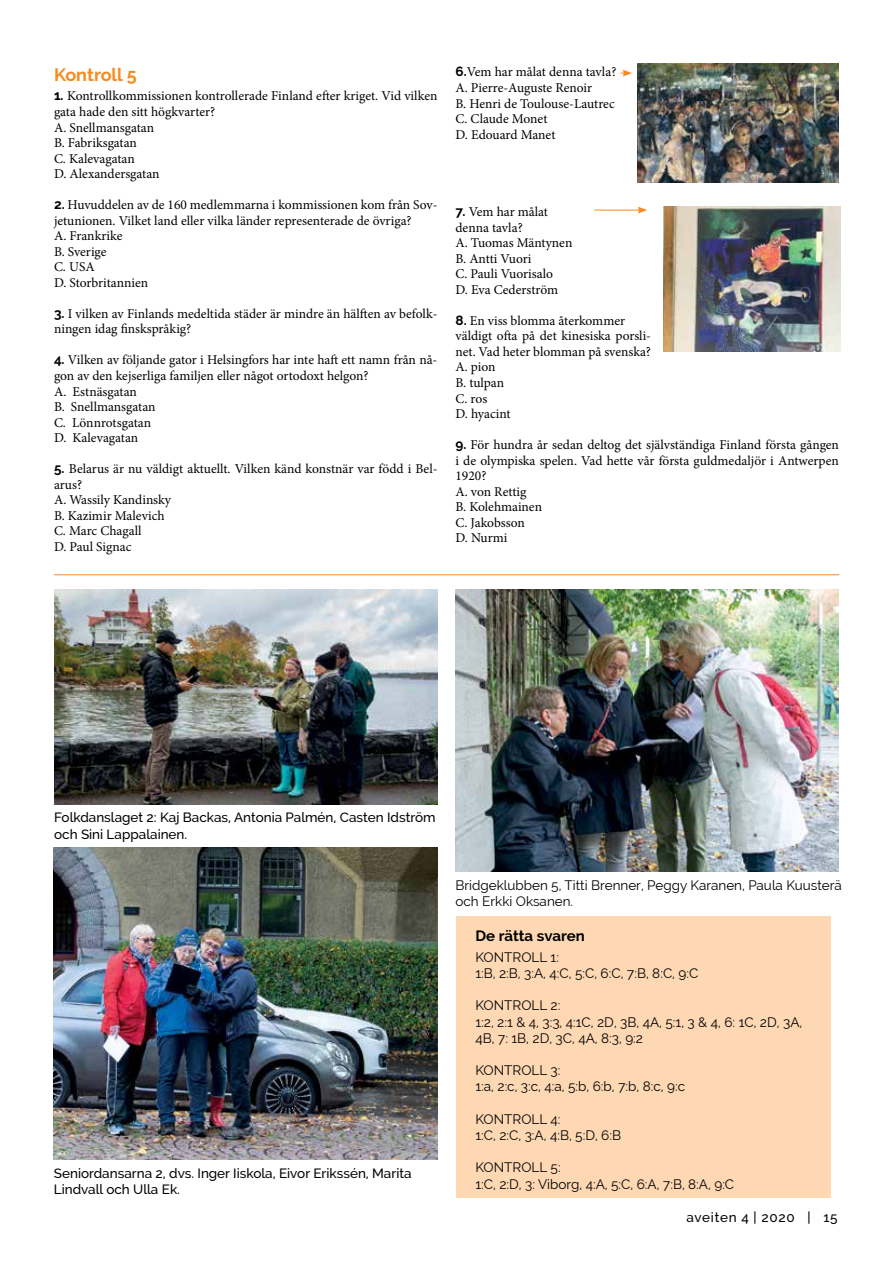
<style>
.page{position:relative;width:893px;height:1263px;background:#fff}
.page>*{position:absolute;margin:0;border:0;box-sizing:border-box;transform-origin:0 0}
.t1{font:700 18px "Raleway";color:#f68b1f}
.t2{font:700 15px "Raleway";color:#000}
.t3{font:13.5px/15.6px "Minion Pro";color:#000}
.t4{font:13.5px/16.2px "Raleway";color:#000}
.t5{font:500 13.5px/16.2px "Raleway";color:#000}
.t6{font:500 13.5px "Raleway";letter-spacing:.05em;color:#000}
.s1{font-family:"Raleway";font-weight:700}
</style>
<div class="page">
<div style="left:456px;top:916px;width:374px;height:282px;background:#fed8b3"></div>
<img style="left:637px;top:64px;width:202px;height:119px">
<img style="left:664px;top:207px;width:176px;height:145px">
<img style="left:54px;top:848px;width:383px;height:311px">
<img style="left:455px;top:590px;width:384px;height:281px">
<img style="left:54px;top:590px;width:383px;height:215px">
<hr style="left:54px;top:574px;width:785px;height:1px;background:#f68b1f">
<hr style="left:594px;top:210px;width:46px;height:1px;background:#f68b1f">
<svg style="left:638px;top:207px;width:9px;height:7px"></svg>
<svg style="left:621px;top:70px;width:11px;height:7px"></svg>
<h1 class="t1" style="left:54px;top:64px;width:84px">Kontroll 5</h1>
<p class="t3" style="left:54px;top:88px;width:385px"><span class="s1">1.</span> Kontrollkommissionen kontrollerade Finland efter kriget. Vid vilken gata hade den sitt högkvarter?<br>A. Snellmansgatan<br>B. Fabriksgatan<br>C. Kalevagatan<br>D. Alexandersgatan</p>
<p class="t3" style="left:54px;top:197px;width:385px"><span class="s1">2.</span> Huvuddelen av de 160 medlemmarna i kommissionen kom från Sov&shy;jetunionen. Vilket land eller vilka länder representerade de övriga?<br>A. Frankrike<br>B. Sverige<br>C. USA<br>D. Storbritannien</p>
<p class="t3" style="left:54px;top:306px;width:385px"><span class="s1">3.</span> I vilken av Finlands medeltida städer är mindre än hälften av befolk&shy;ningen idag finskspråkig?</p>
<p class="t3" style="left:54px;top:352px;width:385px"><span class="s1">4.</span> Vilken av följande gator i Helsingfors har inte haft ett namn från nå&shy;gon av den kejserliga familjen eller något ortodoxt helgon?<br>A. Estnäsgatan<br>B. Snellmansgatan<br>C. Lönnrotsgatan<br>D. Kalevagatan</p>
<p class="t3" style="left:54px;top:461px;width:385px"><span class="s1">5.</span> Belarus är nu väldigt aktuellt. Vilken känd konstnär var född i Bel&shy;arus?<br>A. Wassily Kandinsky<br>B. Kazimir Malevich<br>C. Marc Chagall<br>D. Paul Signac</p>
<p class="t3" style="left:455px;top:65px;width:162px"><span class="s1">6.</span>Vem har målat denna tavla?<br>A. Pierre-Auguste Renoir<br>B. Henri de Toulouse-Lautrec<br>C. Claude Monet<br>D. Edouard Manet</p>
<p class="t3" style="left:455px;top:204px;width:118px"><span class="s1">7.</span> Vem har målat denna tavla?<br>A. Tuomas Mäntynen<br>B. Antti Vuori<br>C. Pauli Vuorisalo<br>D. Eva Cederström</p>
<p class="t3" style="left:455px;top:313px;width:197px"><span class="s1">8.</span> En viss blomma återkommer väldigt ofta på det kinesiska porsli&shy;net. Vad heter blomman på svenska?<br>A. pion<br>B. tulpan<br>C. ros<br>D. hyacint</p>
<p class="t3" style="left:455px;top:437px;width:385px"><span class="s1">9.</span> För hundra år sedan deltog det självständiga Finland första gången i de olympiska spelen. Vad hette vår första guldmedaljör i Antwerpen<br>1920?<br>A. von Rettig<br>B. Kolehmainen<br>C. Jakobsson<br>D. Nurmi</p>
<p class="t5" style="left:54px;top:809px;width:383px">Folkdanslaget 2: Kaj Backas, Antonia Palmén, Casten Idström och Sini Lappalainen.</p>
<p class="t5" style="left:54px;top:1165px;width:359px">Seniordansarna 2, dvs. Inger Iiskola, Eivor Erikssén, Marita<br>Lindvall och Ulla Ek.</p>
<p class="t4" style="left:455px;top:877px;width:388px">Bridgeklubben 5, Titti Brenner, Peggy Karanen, Paula Kuusterä och Erkki Oksanen.</p>
<p class="t2" style="left:475px;top:927px;width:111px">De rätta svaren</p>
<p class="t4" style="left:475px;top:949px;width:225px">KONTROLL 1:<br>1:B, 2:B, 3:A, 4:C, 5:C, 6:C, 7:B, 8:C, 9:C</p>
<p class="t4" style="left:475px;top:997px;width:328px">KONTROLL 2:<br>1:2, 2:1 &amp; 4, 3:3, 4:1C, 2D, 3B, 4A, 5:1, 3 &amp; 4, 6: 1C, 2D, 3A,<br>4B, 7: 1B, 2D, 3C, 4A, 8:3, 9:2</p>
<p class="t4" style="left:475px;top:1062px;width:211px">KONTROLL 3:<br>1:a, 2:c, 3:c, 4:a, 5:b, 6:b, 7:b, 8:c, 9:c</p>
<p class="t4" style="left:475px;top:1111px;width:147px">KONTROLL 4:<br>1:C, 2:C, 3:A, 4:B, 5:D, 6:B</p>
<p class="t4" style="left:475px;top:1159px;width:260px">KONTROLL 5:<br>1:C, 2:D, 3: Viborg, 4:A, 5:C, 6:A, 7:B, 8:A, 9:C</p>
<p class="t6" style="left:686px;top:1209px;width:153px">aveiten 4 | 2020 | 15</p>
</div>
